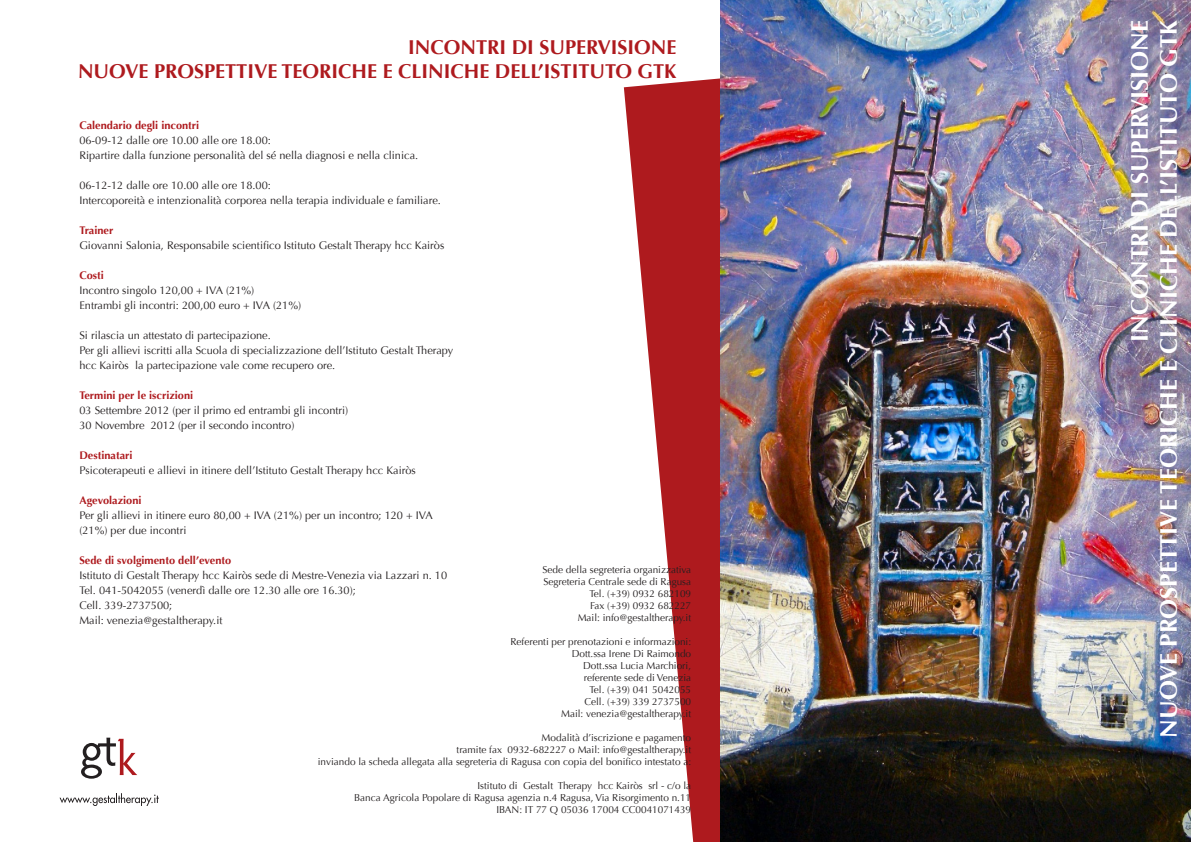
<style>
.page{position:relative;width:1191px;height:842px;background:#fff}
.page>*{position:absolute;margin:0;border:0;box-sizing:border-box;transform-origin:0 0}
.t1{font:700 24px "Optima";color:#fff}
.t2{font:700 20px "Optima";color:#ae1a1e}
.t3{font:11px/15px "Optima";color:#231f20}
.t4{font:700 11px "Optima";color:#ae1a1e}
.t5{font:10px "Optima";color:#231f20}
</style>
<div class="page">
<svg style="left:624px;top:57px;width:97px;height:785px;fill:#ae1a1e"></svg>
<img style="left:721px;top:0;width:470px;height:842px">
<svg style="left:81px;top:738px;width:56px;height:41px"></svg>
<svg style="left:60px;top:793px;width:99px;height:13px"></svg>
<p class="t2" style="left:408px;top:36px;width:270px">INCONTRI DI SUPERVISIONE</p>
<p class="t2" style="left:78px;top:60px;width:600px">NUOVE PROSPETTIVE TEORICHE E CLINICHE DELL’ISTITUTO GTK</p>
<p class="t4" style="left:79px;top:119px;width:121px">Calendario degli incontri</p>
<p class="t3" style="left:79px;top:133px;width:193px">06-09-12 dalle ore 10.00 alle ore 18.00:</p>
<p class="t3" style="left:79px;top:148px;width:340px">Ripartire dalla funzione personalità del sé nella diagnosi e nella clinica.</p>
<p class="t3" style="left:79px;top:178px;width:193px">06-12-12 dalle ore 10.00 alle ore 18.00:</p>
<p class="t3" style="left:79px;top:193px;width:363px">Intercoporeità e intenzionalità corporea nella terapia individuale e familiare.</p>
<p class="t4" style="left:79px;top:224px;width:35px">Trainer</p>
<p class="t3" style="left:79px;top:238px;width:366px">Giovanni Salonia, Responsabile scientifico Istituto Gestalt Therapy hcc Kairòs</p>
<p class="t4" style="left:79px;top:269px;width:26px">Costi</p>
<p class="t3" style="left:79px;top:283px;width:176px">Incontro singolo 120,00 + IVA (21%)</p>
<p class="t3" style="left:79px;top:298px;width:223px">Entrambi gli incontri: 200,00 euro + IVA (21%)</p>
<p class="t3" style="left:79px;top:328px;width:193px">Si rilascia un attestato di partecipazione.</p>
<p class="t3" style="left:79px;top:343px;width:375px">Per gli allievi iscritti alla Scuola di specializzazione dell’Istituto Gestalt Therapy hcc Kairòs la partecipazione vale come recupero ore.</p>
<p class="t4" style="left:79px;top:389px;width:115px">Termini per le iscrizioni</p>
<p class="t3" style="left:79px;top:403px;width:270px">03 Settembre 2012 (per il primo ed entrambi gli incontri)</p>
<p class="t3" style="left:79px;top:418px;width:216px">30 Novembre 2012 (per il secondo incontro)</p>
<p class="t4" style="left:79px;top:449px;width:55px">Destinatari</p>
<p class="t3" style="left:79px;top:463px;width:338px">Psicoterapeuti e allievi in itinere dell’Istituto Gestalt Therapy hcc Kairòs</p>
<p class="t4" style="left:79px;top:494px;width:64px">Agevolazioni</p>
<p class="t3" style="left:79px;top:508px;width:355px">Per gli allievi in itinere euro 80,00 + IVA (21%) per un incontro; 120 + IVA (21%) per due incontri</p>
<p class="t4" style="left:79px;top:554px;width:153px">Sede di svolgimento dell’evento</p>
<p class="t3" style="left:79px;top:568px;width:369px">Istituto di Gestalt Therapy hcc Kairòs sede di Mestre-Venezia via Lazzari n. 10</p>
<p class="t3" style="left:79px;top:583px;width:278px">Tel. 041-5042055 (venerdì dalle ore 12.30 alle ore 16.30);</p>
<p class="t3" style="left:79px;top:598px;width:94px">Cell. 339-2737500;</p>
<p class="t3" style="left:79px;top:613px;width:145px">Mail: venezia@gestaltherapy.it</p>
<p class="t5" style="left:542px;top:563px;width:150px">Sede della segreteria organizzativa</p>
<p class="t5" style="left:543px;top:575px;width:149px">Segreteria Centrale sede di Ragusa</p>
<p class="t5" style="left:589px;top:587px;width:103px">Tel. (+39) 0932 682109</p>
<p class="t5" style="left:590px;top:599px;width:103px">Fax (+39) 0932 682227</p>
<p class="t5" style="left:577px;top:611px;width:115px">Mail: info@gestaltherapy.it</p>
<p class="t5" style="left:510px;top:635px;width:182px">Referenti per prenotazioni e informazioni:</p>
<p class="t5" style="left:571px;top:647px;width:121px">Dott.ssa Irene Di Raimondo</p>
<p class="t5" style="left:583px;top:659px;width:110px">Dott.ssa Lucia Marchiori,</p>
<p class="t5" style="left:583px;top:671px;width:109px">referente sede di Venezia</p>
<p class="t5" style="left:589px;top:683px;width:103px">Tel. (+39) 041 5042055</p>
<p class="t5" style="left:584px;top:695px;width:108px">Cell. (+39) 339 2737500</p>
<p class="t5" style="left:561px;top:707px;width:132px">Mail: venezia@gestaltherapy.it</p>
<p class="t5" style="left:541px;top:731px;width:151px">Modalità d’iscrizione e pagamento</p>
<p class="t5" style="left:456px;top:743px;width:236px">tramite fax 0932-682227 o Mail: info@gestaltherapy.it</p>
<p class="t5" style="left:318px;top:755px;width:375px">inviando la scheda allegata alla segreteria di Ragusa con copia del bonifico intestato a:</p>
<p class="t5" style="left:477px;top:779px;width:215px">Istituto di Gestalt Therapy hcc Kairòs srl - c/o la</p>
<p class="t5" style="left:354px;top:791px;width:338px">Banca Agricola Popolare di Ragusa agenzia n.4 Ragusa, Via Risorgimento n.11</p>
<p class="t5" style="left:496px;top:803px;width:196px">IBAN: IT 77 Q 05036 17004 CC0041071439</p>
<p class="t1" style="left:1125px;top:342px;width:323px;rotate:-90deg">INCONTRI DI SUPERVISIONE</p>
<p class="t1" style="left:1154px;top:738px;width:719px;rotate:-90deg">NUOVE PROSPETTIVE TEORICHE E CLINICHE DELL’ISTITUTO GTK</p>
</div>
